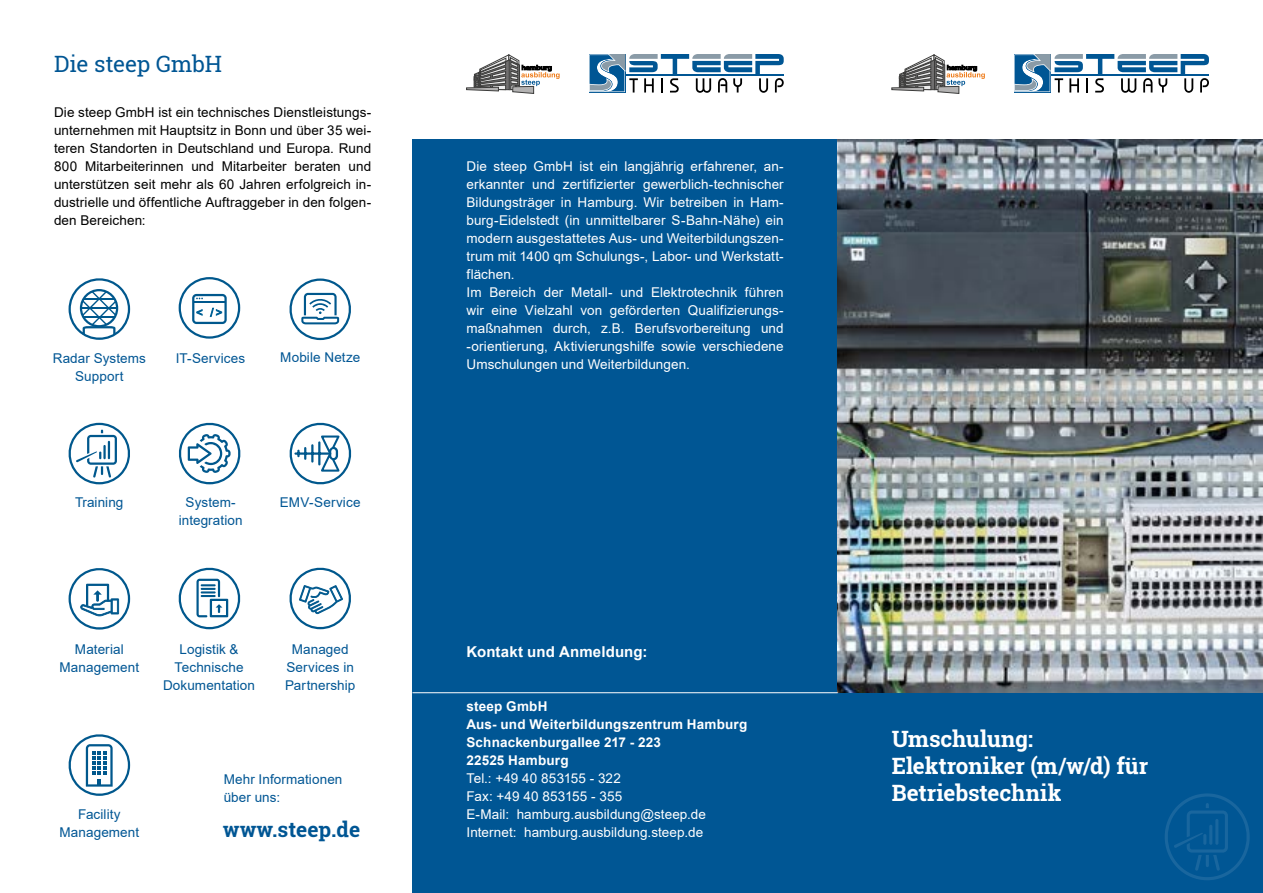
<style>
.page{position:relative;width:1263px;height:893px;background:#fff}
.page>*{position:absolute;margin:0;border:0;box-sizing:border-box;transform-origin:0 0}
.t1{font:700 22.5px/27px "Roboto Slab";letter-spacing:-.005em;color:#fff}
.t2{font:22.5px "Roboto Slab";letter-spacing:-.01em;color:#005694}
.t3{font:700 21px "Roboto Slab";color:#005694}
.t4{font:700 15px "Arial";letter-spacing:.01em;color:#fff}
.t5{font:13.5px/18px "Arial";letter-spacing:.005em;color:#fff}
.t6{font:13.5px/18px "Arial";letter-spacing:.005em;color:#000;text-align:justify}
.t7{font:13.5px/18px "Arial";letter-spacing:.005em;color:#005694;text-align:center}
.t8{font:700 13.5px/18px "Arial";letter-spacing:.015em;color:#fff}
</style>
<div class="page">
<div style="left:412px;top:139px;width:426px;height:754px;background:#005694"></div>
<img style="left:838px;top:139px;width:425px;height:554px">
<div style="left:838px;top:693px;width:425px;height:200px;background:#005694"></div>
<svg style="left:1014px;top:54px;width:195px;height:39px"></svg>
<svg style="left:589px;top:54px;width:195px;height:39px"></svg>
<hr style="left:412px;top:692px;width:426px;height:1px;background:#fff">
<svg style="left:1165px;top:793px;width:85px;height:87px"></svg>
<svg style="left:892px;top:55px;width:93px;height:39px"></svg>
<svg style="left:466px;top:55px;width:94px;height:39px"></svg>
<svg style="left:69px;top:278px;width:61px;height:62px"></svg>
<hr style="left:84px;top:298px;width:30px;height:1px;background:#00588d">
<hr style="left:81px;top:307px;width:36px;height:2px;background:#00588d">
<hr style="left:84px;top:317px;width:30px;height:1px;background:#00588d">
<svg style="left:179px;top:422px;width:62px;height:63px"></svg>
<svg style="left:179px;top:277px;width:61px;height:62px"></svg>
<svg style="left:178px;top:567px;width:63px;height:63px"></svg>
<svg style="left:289px;top:567px;width:62px;height:63px"></svg>
<svg style="left:68px;top:423px;width:62px;height:61px"></svg>
<svg style="left:289px;top:278px;width:62px;height:62px"></svg>
<svg style="left:289px;top:422px;width:63px;height:63px"></svg>
<svg style="left:69px;top:568px;width:61px;height:62px"></svg>
<svg style="left:68px;top:734px;width:62px;height:62px"></svg>
<h1 class="t2" style="left:54px;top:48px;width:169px">Die steep GmbH</h1>
<p class="t6" style="left:54px;top:103px;width:319px">Die steep GmbH ist ein technisches Dienstleistungs&shy;unternehmen mit Hauptsitz in Bonn und über 35 wei&shy;teren Standorten in Deutschland und Europa. Rund 800 Mitarbeiterinnen und Mitarbeiter beraten und unterstützen seit mehr als 60 Jahren erfolgreich in&shy;dustrielle und öffentliche Auftraggeber in den folgen&shy;den Bereichen:</p>
<p class="t7" style="left:53px;top:349px;width:94px">Radar Systems<br>Support</p>
<p class="t7" style="left:176px;top:349px;width:71px">IT-Services</p>
<p class="t7" style="left:280px;top:349px;width:82px">Mobile Netze</p>
<p class="t7" style="left:75px;top:493px;width:50px">Training</p>
<p class="t7" style="left:179px;top:493px;width:65px">System&shy;integration</p>
<p class="t7" style="left:280px;top:493px;width:82px">EMV-Service</p>
<p class="t7" style="left:60px;top:640px;width:81px">Material<br>Management</p>
<p class="t7" style="left:163px;top:640px;width:94px">Logistik &amp;<br>Technische<br>Dokumentation</p>
<p class="t7" style="left:285px;top:640px;width:72px">Managed<br>Services in<br>Partnership</p>
<p class="t7" style="left:60px;top:805px;width:81px">Facility<br>Management</p>
<p class="t7" style="left:224px;top:771px;width:120px;text-align:left">Mehr Informationen über uns:</p>
<h2 class="t3" style="left:223px;top:815px;width:139px">www.steep.de</h2>
<p class="t5" style="left:466px;top:157px;width:319px">Die steep GmbH ist ein langjährig erfahrener, an&shy;erkannter und zertifizierter gewerblich-technischer Bildungsträger in Hamburg. Wir betreiben in Ham&shy;burg-Eidelstedt (in unmittelbarer S-Bahn-Nähe) ein modern ausgestattetes Aus- und Weiterbildungszen&shy;trum mit 1400 qm Schulungs-, Labor- und Werkstatt&shy;flächen.<br>Im Bereich der Metall- und Elektrotechnik führen wir eine Vielzahl von geförderten Qualifizierungs&shy;maßnahmen durch, z.B. Berufsvorbereitung und -orientierung, Aktivierungshilfe sowie verschiedene Umschulungen und Weiterbildungen.</p>
<p class="t4" style="left:466px;top:641px;width:183px">Kontakt und Anmeldung:</p>
<p class="t8" style="left:466px;top:697px;width:282px">steep GmbH<br>Aus- und Weiterbildungszentrum Hamburg<br>Schnackenburgallee 217 - 223<br>22525 Hamburg</p>
<p class="t5" style="left:466px;top:769px;width:241px">Tel.: +49 40 853155 - 322<br>Fax: +49 40 853155 - 355<br>E-Mail: hamburg.ausbildung@steep.de<br>Internet: hamburg.ausbildung.steep.de</p>
<h1 class="t1" style="left:892px;top:725px;width:258px">Umschulung:<br>Elektroniker (m/w/d) für<br>Betriebstechnik</h1>
</div>
